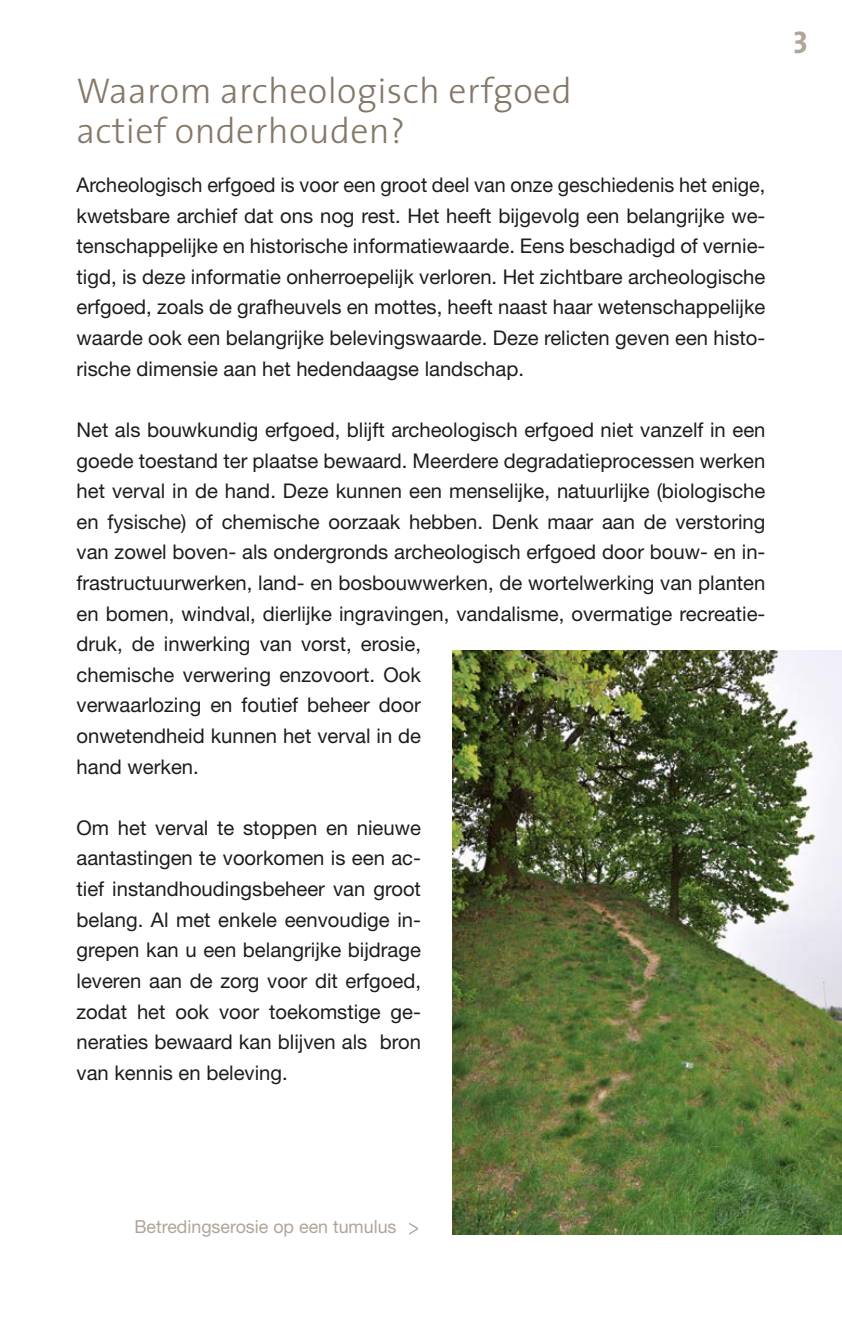
<style>
.page{position:relative;width:842px;height:1340px;background:#fff}
.page>*{position:absolute;margin:0;border:0;box-sizing:border-box;transform-origin:0 0}
.t1{font:300 36px/40.5px "The Sans";letter-spacing:.01em;color:#857869}
.t2{font:31.5px "The Sans Bold Caps";color:#b0a598}
.t3{font:20.25px/30.6px "Helvetica Neue LT";color:#1d1d1b;text-align:justify}
.t4{font:18px "Helvetica Neue LT";color:#b0a598}
</style>
<div class="page">
<img style="left:453px;top:651px;width:389px;height:583px">
<svg style="left:409px;top:1222px;width:9px;height:12px"></svg>
<h1 class="t1" style="left:77px;top:69px;width:497px">Waarom archeologisch erfgoed actief onderhouden?</h1>
<p class="t3" style="left:77px;top:169px;width:690px">Archeologisch erfgoed is voor een groot deel van onze geschiedenis het enige, kwetsbare archief dat ons nog rest. Het heeft bijgevolg een belangrijke we&shy;tenschappelijke en historische informatiewaarde. Eens beschadigd of vernie&shy;tigd, is deze informatie onherroepelijk verloren. Het zichtbare archeologische erfgoed, zoals de grafheuvels en mottes, heeft naast haar wetenschappelijke waarde ook een belangrijke belevingswaarde. Deze relicten geven een histo&shy;rische dimensie aan het hedendaagse landschap.</p>
<p class="t3" style="left:77px;top:414px;width:690px;text-align:left">Net als bouwkundig erfgoed, blijft archeologisch erfgoed niet vanzelf in een goede toestand ter plaatse bewaard. Meerdere degradatieprocessen werken het verval in de hand. Deze kunnen een menselijke, natuurlijke (biologische en fysische) of chemische oorzaak hebben. Denk maar aan de verstoring van zowel boven- als ondergronds archeologisch erfgoed door bouw- en in&shy;frastructuurwerken, land- en bosbouwwerken, de wortelwerking van planten en bomen, windval, dierlijke ingravingen, vandalisme, overmatige recreatie&shy;druk, de inwerking van vorst, erosie,<br>chemische verwering enzovoort. Ook<br>verwaarlozing en foutief beheer door<br>onwetendheid kunnen het verval in de<br>hand werken.</p>
<p class="t3" style="left:77px;top:812px;width:346px">Om het verval te stoppen en nieuwe aantastingen te voorkomen is een ac&shy;tief instandhoudingsbeheer van groot belang. Al met enkele eenvoudige in&shy;grepen kan u een belangrijke bijdrage leveren aan de zorg voor dit erfgoed, zodat het ook voor toekomstige ge&shy;neraties bewaard kan blijven als bron van kennis en beleving.</p>
<h2 class="t2" style="left:793px;top:16px;width:16px">3</h2>
<p class="t4" style="left:134px;top:1215px;width:264px">Betredingserosie op een tumulus</p>
</div>
